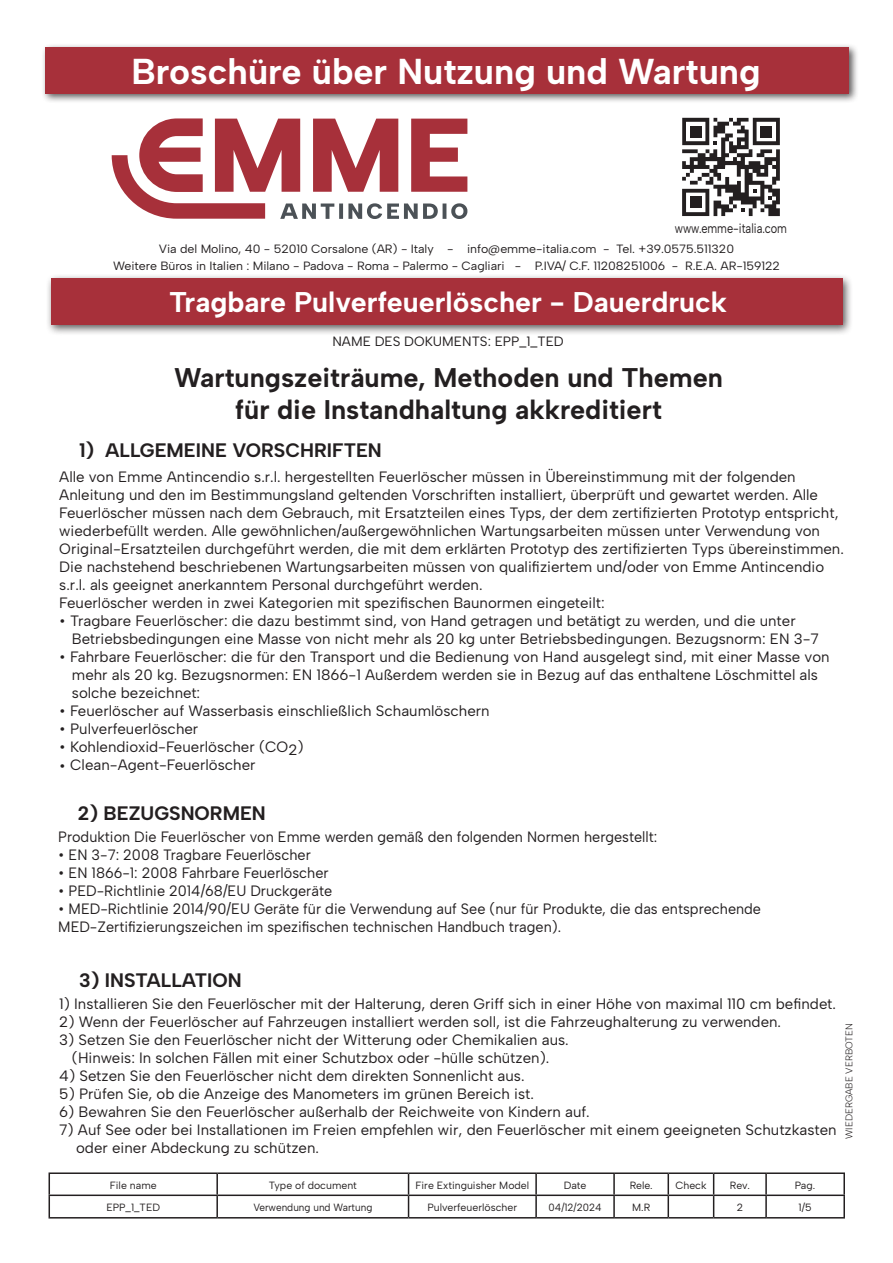
<style>
.page{position:relative;width:893px;height:1263px;background:#fff}
.page>*{position:absolute;margin:0;border:0;box-sizing:border-box;transform-origin:0 0}
.t1{font:700 36px "Albert Sans";color:#fff}
.t2{font:700 28.5px "Albert Sans";color:#fff}
.codice_tabella{font:700 27px "Albert Sans";color:#231f20}
.codice_tabella-2{font:700 19.5px "Albert Sans";color:#231f20}
.codice_tabella-3{font:15px "Albert Sans";color:#231f20}
.codice_tabella-4{font:15px "Albert Sans";color:#231f20;scale:.96 1}
.codice_tabella-5{font:13.5px "Albert Sans";color:#231f20}
.codice_tabella-6{font:13.5px "Albert Sans";color:#231f20;scale:.81 1}
.t3{font:12px/16.5px "Albert Sans";letter-spacing:-.005em;color:#231f20;text-align:center}
.t4{font:10.5px "Albert Sans";color:#231f20}
.t5{font:10.5px "Albert Sans";color:#231f20;scale:.95 1}
.t6{font:9.75px "Albert Sans";color:#231f20}
</style>
<div class="page">
<div style="left:46px;top:273px;width:807px;height:63px;background:#231f20;opacity:.75"></div>
<div style="left:51px;top:279px;width:791px;height:46px;background:#a7303a"></div>
<div style="left:42px;top:44px;width:817px;height:60px;background:#231f20;opacity:.75"></div>
<div style="left:46px;top:48px;width:803px;height:46px;background:#a7303a"></div>
<svg style="left:112px;top:118px;width:355px;height:101px"></svg>
<svg style="left:682px;top:118px;width:98px;height:98px"></svg>
<div style="left:690px;top:126px;width:11px;height:11px;background:#231f20"></div>
<div style="left:761px;top:126px;width:11px;height:11px;background:#231f20"></div>
<div style="left:690px;top:197px;width:11px;height:11px;background:#231f20"></div>
<hr style="left:49px;top:1172px;width:168px;height:2px;background:#231f20">
<hr style="left:217px;top:1172px;width:192px;height:2px;background:#231f20">
<hr style="left:216px;top:1174px;width:2px;height:20px;background:#231f20">
<hr style="left:409px;top:1172px;width:127px;height:2px;background:#231f20">
<hr style="left:536px;top:1172px;width:78px;height:2px;background:#231f20">
<hr style="left:535px;top:1174px;width:2px;height:20px;background:#231f20">
<hr style="left:614px;top:1172px;width:54px;height:2px;background:#231f20">
<hr style="left:613px;top:1174px;width:2px;height:20px;background:#231f20">
<hr style="left:668px;top:1172px;width:46px;height:2px;background:#231f20">
<hr style="left:667px;top:1174px;width:2px;height:20px;background:#231f20">
<hr style="left:714px;top:1172px;width:52px;height:2px;background:#231f20">
<hr style="left:766px;top:1172px;width:79px;height:2px;background:#231f20">
<hr style="left:765px;top:1174px;width:2px;height:20px;background:#231f20">
<hr style="left:843px;top:1174px;width:2px;height:20px;background:#231f20">
<hr style="left:49px;top:1194px;width:168px;height:2px;background:#231f20">
<svg style="left:49px;top:1174px;width:1px;height:43px"></svg>
<hr style="left:217px;top:1194px;width:192px;height:2px;background:#231f20">
<hr style="left:216px;top:1196px;width:2px;height:21px;background:#231f20">
<hr style="left:409px;top:1194px;width:127px;height:2px;background:#231f20">
<svg style="left:408px;top:1174px;width:1px;height:43px"></svg>
<hr style="left:536px;top:1194px;width:78px;height:2px;background:#231f20">
<hr style="left:535px;top:1196px;width:2px;height:21px;background:#231f20">
<hr style="left:614px;top:1194px;width:54px;height:2px;background:#231f20">
<hr style="left:613px;top:1196px;width:2px;height:21px;background:#231f20">
<hr style="left:668px;top:1194px;width:46px;height:2px;background:#231f20">
<hr style="left:667px;top:1196px;width:2px;height:21px;background:#231f20">
<hr style="left:714px;top:1194px;width:52px;height:2px;background:#231f20">
<svg style="left:713px;top:1174px;width:1px;height:43px"></svg>
<hr style="left:766px;top:1194px;width:79px;height:2px;background:#231f20">
<hr style="left:765px;top:1196px;width:2px;height:21px;background:#231f20">
<hr style="left:843px;top:1196px;width:2px;height:21px;background:#231f20">
<hr style="left:49px;top:1217px;width:168px;height:1px;background:#231f20">
<hr style="left:217px;top:1217px;width:192px;height:1px;background:#231f20">
<hr style="left:409px;top:1217px;width:127px;height:1px;background:#231f20">
<hr style="left:536px;top:1217px;width:78px;height:1px;background:#231f20">
<hr style="left:614px;top:1217px;width:54px;height:1px;background:#231f20">
<hr style="left:668px;top:1217px;width:46px;height:1px;background:#231f20">
<hr style="left:714px;top:1217px;width:52px;height:1px;background:#231f20">
<hr style="left:766px;top:1217px;width:79px;height:1px;background:#231f20">
<h1 class="t1" style="left:131px;top:49px;width:631px">Broschüre über Nutzung und Wartung</h1>
<p class="codice_tabella-6" style="left:675px;top:220px;width:140px">www.emme-italia.com</p>
<p class="t3" style="left:113px;top:241px;width:668px">Via del Molino, 40 - 52010 Corsalone (AR) - Italy - info@emme-italia.com - Tel. +39.0575.511320<br>Weitere Büros in Italien : Milano - Padova - Roma - Palermo - Cagliari - P.IVA/ C.F. 11208251006 - R.E.A. AR-159122</p>
<h2 class="t2" style="left:169px;top:284px;width:559px">Tragbare Pulverfeuerlöscher - Dauerdruck</h2>
<p class="codice_tabella-5" style="left:332px;top:333px;width:233px">NAME DES DOKUMENTS: EPP_1_TED</p>
<p class="codice_tabella" style="left:174px;top:361px;width:550px">Wartungszeiträume, Methoden und Themen</p>
<p class="codice_tabella" style="left:235px;top:393px;width:428px">für die Instandhaltung akkreditiert</p>
<p class="codice_tabella-2" style="left:79px;top:438px;width:304px">1) ALLGEMEINE VORSCHRIFTEN</p>
<p class="codice_tabella-3" style="left:59px;top:467px;width:738px">Alle von Emme Antincendio s.r.l. hergestellten Feuerlöscher müssen in Übereinstimmung mit der folgenden</p>
<p class="codice_tabella-3" style="left:59px;top:485px;width:760px">Anleitung und den im Bestimmungsland geltenden Vorschriften installiert, überprüft und gewartet werden. Alle</p>
<p class="codice_tabella-3" style="left:59px;top:503px;width:781px">Feuerlöscher müssen nach dem Gebrauch, mit Ersatzteilen eines Typs, der dem zertifizierten Prototyp entspricht,</p>
<p class="codice_tabella-3" style="left:59px;top:521px;width:762px">wiederbefüllt werden. Alle gewöhnlichen/außergewöhnlichen Wartungsarbeiten müssen unter Verwendung von</p>
<p class="codice_tabella-3" style="left:59px;top:539px;width:786px">Original-Ersatzteilen durchgeführt werden, die mit dem erklärten Prototyp des zertifizierten Typs übereinstimmen.</p>
<p class="codice_tabella-3" style="left:59px;top:557px;width:766px">Die nachstehend beschriebenen Wartungsarbeiten müssen von qualifiziertem und/oder von Emme Antincendio</p>
<p class="codice_tabella-3" style="left:59px;top:575px;width:425px">s.r.l. als geeignet anerkanntem Personal durchgeführt werden.</p>
<p class="codice_tabella-3" style="left:59px;top:593px;width:547px">Feuerlöscher werden in zwei Kategorien mit spezifischen Baunormen eingeteilt:</p>
<p class="codice_tabella-3" style="left:59px;top:611px;width:738px">• Tragbare Feuerlöscher: die dazu bestimmt sind, von Hand getragen und betätigt zu werden, und die unter</p>
<p class="codice_tabella-3" style="left:72px;top:629px;width:748px">Betriebsbedingungen eine Masse von nicht mehr als 20 kg unter Betriebsbedingungen. Bezugsnorm: EN 3-7</p>
<p class="codice_tabella-3" style="left:59px;top:647px;width:772px">• Fahrbare Feuerlöscher: die für den Transport und die Bedienung von Hand ausgelegt sind, mit einer Masse von</p>
<p class="codice_tabella-3" style="left:72px;top:665px;width:748px">mehr als 20 kg. Bezugsnormen: EN 1866-1 Außerdem werden sie in Bezug auf das enthaltene Löschmittel als</p>
<p class="codice_tabella-3" style="left:72px;top:683px;width:130px">solche bezeichnet:</p>
<p class="codice_tabella-3" style="left:59px;top:701px;width:432px">• Feuerlöscher auf Wasserbasis einschließlich Schaumlöschern</p>
<p class="codice_tabella-3" style="left:59px;top:719px;width:141px">• Pulverfeuerlöscher</p>
<p class="codice_tabella-3" style="left:59px;top:737px;width:246px">• Kohlendioxid-Feuerlöscher (CO2)</p>
<p class="codice_tabella-3" style="left:59px;top:755px;width:198px">• Clean-Agent-Feuerlöscher</p>
<p class="codice_tabella-2" style="left:78px;top:802px;width:189px">2) BEZUGSNORMEN</p>
<p class="codice_tabella-4" style="left:58px;top:828px;width:626px">Produktion Die Feuerlöscher von Emme werden gemäß den folgenden Normen hergestellt:</p>
<p class="codice_tabella-4" style="left:58px;top:846px;width:265px">• EN 3-7: 2008 Tragbare Feuerlöscher</p>
<p class="codice_tabella-4" style="left:58px;top:864px;width:283px">• EN 1866-1: 2008 Fahrbare Feuerlöscher</p>
<p class="codice_tabella-4" style="left:58px;top:882px;width:287px">• PED-Richtlinie 2014/68/EU Druckgeräte</p>
<p class="codice_tabella-4" style="left:58px;top:900px;width:734px">• MED-Richtlinie 2014/90/EU Geräte für die Verwendung auf See (nur für Produkte, die das entsprechende</p>
<p class="codice_tabella-4" style="left:58px;top:918px;width:525px">MED-Zertifizierungszeichen im spezifischen technischen Handbuch tragen).</p>
<p class="codice_tabella-2" style="left:79px;top:968px;width:164px">3) INSTALLATION</p>
<p class="codice_tabella-3" style="left:59px;top:994px;width:778px">1) Installieren Sie den Feuerlöscher mit der Halterung, deren Griff sich in einer Höhe von maximal 110 cm befindet.</p>
<p class="codice_tabella-3" style="left:59px;top:1012px;width:723px">2) Wenn der Feuerlöscher auf Fahrzeugen installiert werden soll, ist die Fahrzeughalterung zu verwenden.</p>
<p class="codice_tabella-3" style="left:59px;top:1030px;width:511px">3) Setzen Sie den Feuerlöscher nicht der Witterung oder Chemikalien aus.</p>
<p class="codice_tabella-3" style="left:72px;top:1048px;width:479px">(Hinweis: In solchen Fällen mit einer Schutzbox oder -hülle schützen).</p>
<p class="codice_tabella-3" style="left:59px;top:1066px;width:467px">4) Setzen Sie den Feuerlöscher nicht dem direkten Sonnenlicht aus.</p>
<p class="codice_tabella-3" style="left:59px;top:1084px;width:476px">5) Prüfen Sie, ob die Anzeige des Manometers im grünen Bereich ist.</p>
<p class="codice_tabella-3" style="left:59px;top:1102px;width:532px">6) Bewahren Sie den Feuerlöscher außerhalb der Reichweite von Kindern auf.</p>
<p class="codice_tabella-3" style="left:59px;top:1120px;width:779px">7) Auf See oder bei Installationen im Freien empfehlen wir, den Feuerlöscher mit einem geeigneten Schutzkasten</p>
<p class="codice_tabella-3" style="left:76px;top:1138px;width:244px">oder einer Abdeckung zu schützen.</p>
<p class="t6" style="left:843px;top:1139px;width:117px;rotate:-90deg">WIEDERGABE VERBOTEN</p>
<p class="t4" style="left:110px;top:1179px;width:48px">File name</p>
<p class="t4" style="left:269px;top:1179px;width:90px">Type of document</p>
<p class="t4" style="left:415px;top:1179px;width:115px">Fire Extinguisher Model</p>
<p class="t4" style="left:564px;top:1179px;width:24px">Date</p>
<p class="t4" style="left:630px;top:1179px;width:24px">Rele.</p>
<p class="t4" style="left:675px;top:1179px;width:33px">Check</p>
<p class="t4" style="left:730px;top:1179px;width:21px">Rev.</p>
<p class="t4" style="left:795px;top:1179px;width:22px">Pag.</p>
<p class="t4" style="left:106px;top:1201px;width:55px">EPP_1_TED</p>
<p class="t5" style="left:253px;top:1201px;width:127px">Verwendung und Wartung</p>
<p class="t4" style="left:427px;top:1201px;width:91px">Pulverfeuerlöscher</p>
<p class="t5" style="left:549px;top:1201px;width:57px">04/12/2024</p>
<p class="t4" style="left:632px;top:1201px;width:20px">M.R</p>
<p class="t4" style="left:737px;top:1201px;width:8px">2</p>
<p class="t4" style="left:799px;top:1201px;width:15px">1/5</p>
</div>
